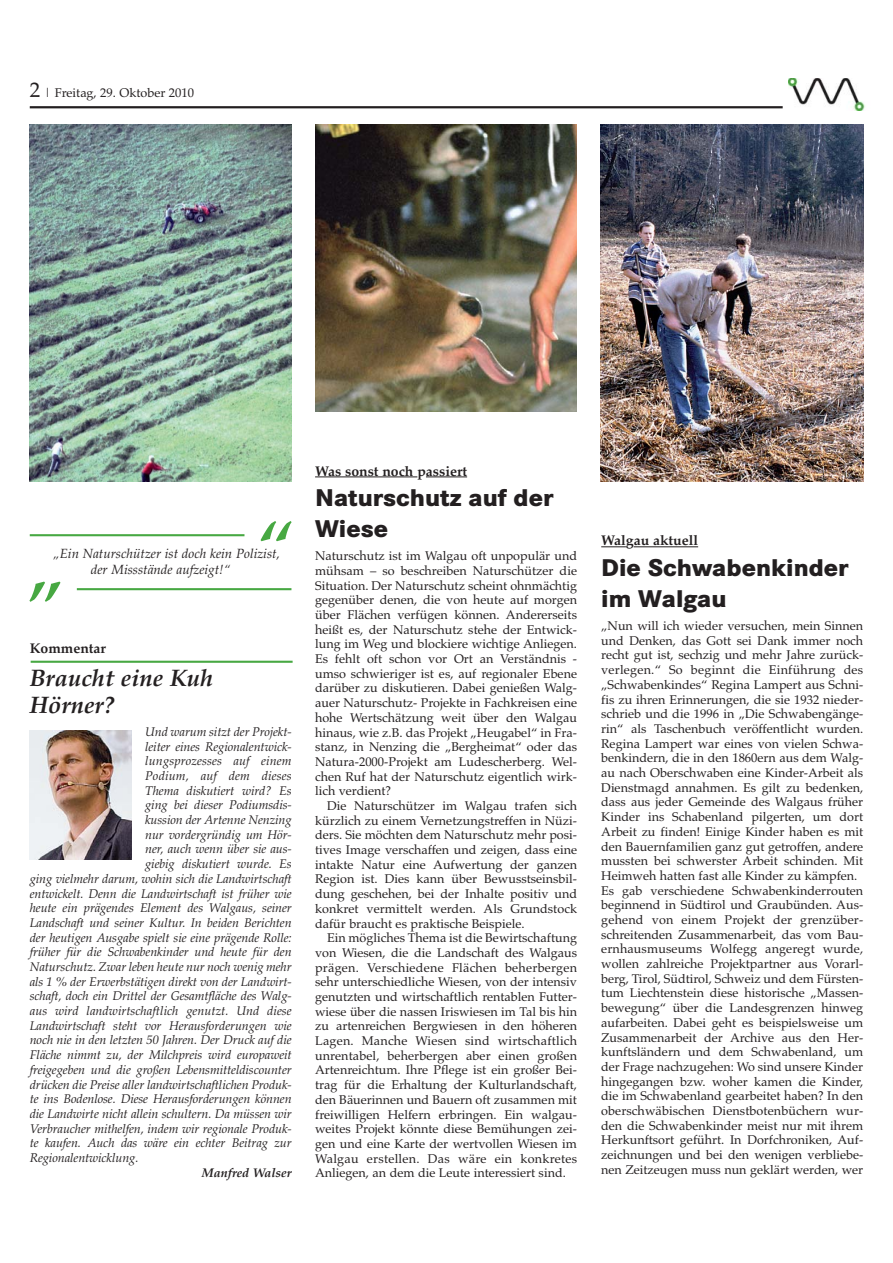
<style>
.page{position:relative;width:893px;height:1263px;background:#fff}
.page>*{position:absolute;margin:0;border:0;box-sizing:border-box;transform-origin:0 0}
.t1{font:italic 700 69.9px "Palatino";color:#47a842}
.t2{font:800 25.2px/30.8px "Corporate S";color:#231f20}
.t3{font:italic 700 23.85px/26.5px "Palatino";color:#231f20}
.t4{font:700 13.95px "Palatino";color:#231f20}
.t5{font:italic 13.35px/16px "Palatino";color:#231f20}
.t6{font:12.6px/14.7px "Palatino";color:#231f20;text-align:justify}
.t7{font:italic 12.6px "Palatino";letter-spacing:-.01em;color:#231f20}
.t8{font:italic 12.6px "Palatino";letter-spacing:.01em;color:#231f20}
.t9{font:italic 700 12.6px "Palatino";color:#231f20}
.s1{font-size:21px}
</style>
<div class="page">
<img style="left:30px;top:731px;width:101px;height:128px">
<svg style="left:601px;top:546px;width:25px;height:1px"></svg>
<hr style="left:633px;top:546px;width:65px;height:1px;background:#231f20">
<hr style="left:315px;top:477px;width:102px;height:1px;background:#231f20">
<hr style="left:426px;top:477px;width:41px;height:1px;background:#231f20">
<hr style="left:30px;top:106px;width:752px;height:2px;background:#231f20">
<img style="left:788px;top:78px;width:77px;height:32px">
<hr style="left:31px;top:661px;width:261px;height:2px;background:#47a842">
<img style="left:30px;top:125px;width:261px;height:357px">
<img style="left:601px;top:125px;width:262px;height:357px">
<img style="left:315px;top:125px;width:261px;height:287px">
<hr style="left:77px;top:588px;width:214px;height:2px;background:#47a842">
<hr style="left:30px;top:534px;width:214px;height:2px;background:#47a842">
<p class="t6" style="left:30px;top:87px;width:166px"><span class="s1">2</span> | Freitag, 29. Oktober 2010</p>
<h1 class="t1" style="left:256px;top:519px;width:36px">“</h1>
<p class="t5" style="left:91px;top:547px;width:191px;text-indent:-38px">„Ein Naturschützer ist doch kein Polizist, der Missstände aufzeigt!“</p>
<h1 class="t1" style="left:31px;top:541px;width:36px">„</h1>
<p class="t4" style="left:30px;top:642px;width:78px">Kommentar</p>
<h3 class="t3" style="left:30px;top:667px;width:185px">Braucht eine Kuh<br>Hörner?</h3>
<p class="t7" style="left:145px;top:727px;width:148px">Und warum sitzt der Projekt-</p>
<p class="t7" style="left:145px;top:741px;width:148px">leiter eines Regionalentwick-</p>
<p class="t8" style="left:145px;top:756px;width:148px">lungsprozesses auf einem</p>
<p class="t8" style="left:145px;top:771px;width:148px">Podium, auf dem dieses</p>
<p class="t7" style="left:145px;top:785px;width:148px">Thema diskutiert wird? Es</p>
<p class="t7" style="left:145px;top:800px;width:148px">ging bei dieser Podiumsdis-</p>
<p class="t7" style="left:145px;top:815px;width:148px">kussion der Artenne Nenzing</p>
<p class="t7" style="left:145px;top:829px;width:148px">nur vordergründig um Hör-</p>
<p class="t7" style="left:145px;top:844px;width:148px">ner, auch wenn über sie aus-</p>
<p class="t7" style="left:145px;top:859px;width:148px">giebig diskutiert wurde. Es</p>
<p class="t7" style="left:30px;top:874px;width:263px">ging vielmehr darum, wohin sich die Landwirtschaft</p>
<p class="t7" style="left:30px;top:888px;width:263px">entwickelt. Denn die Landwirtschaft ist früher wie</p>
<p class="t7" style="left:30px;top:903px;width:263px">heute ein prägendes Element des Walgaus, seiner</p>
<p class="t7" style="left:30px;top:918px;width:263px">Landschaft und seiner Kultur. In beiden Berichten</p>
<p class="t7" style="left:30px;top:932px;width:263px">der heutigen Ausgabe spielt sie eine prägende Rolle:</p>
<p class="t7" style="left:30px;top:947px;width:263px">früher für die Schwabenkinder und heute für den</p>
<p class="t7" style="left:30px;top:962px;width:263px">Naturschutz. Zwar leben heute nur noch wenig mehr</p>
<p class="t7" style="left:30px;top:976px;width:263px">als 1 % der Erwerbstätigen direkt von der Landwirt-</p>
<p class="t7" style="left:30px;top:991px;width:263px">schaft, doch ein Drittel der Gesamtfläche des Walg-</p>
<p class="t7" style="left:30px;top:1006px;width:263px">aus wird landwirtschaftlich genutzt. Und diese</p>
<p class="t7" style="left:30px;top:1021px;width:263px">Landwirtschaft steht vor Herausforderungen wie</p>
<p class="t7" style="left:30px;top:1035px;width:263px">noch nie in den letzten 50 Jahren. Der Druck auf die</p>
<p class="t7" style="left:30px;top:1050px;width:263px">Fläche nimmt zu, der Milchpreis wird europaweit</p>
<p class="t7" style="left:30px;top:1065px;width:263px">freigegeben und die großen Lebensmitteldiscounter</p>
<p class="t7" style="left:30px;top:1079px;width:263px">drücken die Preise aller landwirtschaftlichen Produk-</p>
<p class="t7" style="left:30px;top:1094px;width:263px">te ins Bodenlose. Diese Herausforderungen können</p>
<p class="t7" style="left:30px;top:1109px;width:263px">die Landwirte nicht allein schultern. Da müssen wir</p>
<p class="t7" style="left:30px;top:1123px;width:263px">Verbraucher mithelfen, indem wir regionale Produk-</p>
<p class="t7" style="left:30px;top:1138px;width:263px">te kaufen. Auch das wäre ein echter Beitrag zur</p>
<p class="t7" style="left:30px;top:1153px;width:110px">Regionalentwicklung.</p>
<p class="t9" style="left:202px;top:1168px;width:91px">Manfred Walser</p>
<p class="t4" style="left:315px;top:465px;width:153px">Was sonst noch passiert</p>
<h2 class="t2" style="left:315px;top:485px;width:240px">Naturschutz auf der<br>Wiese</h2>
<p class="t6" style="left:315px;top:550px;width:263px">Naturschutz ist im Walgau oft unpopulär und mühsam – so beschreiben Naturschützer die Situation. Der Naturschutz scheint ohnmächtig gegenüber denen, die von heute auf morgen über Flächen verfügen können. Andererseits heißt es, der Naturschutz stehe der Entwick&shy;lung im Weg und blockiere wichtige Anliegen.<br>Es fehlt oft schon vor Ort an Verständnis - umso schwieriger ist es, auf regionaler Ebene darüber zu diskutieren. Dabei genießen Walg&shy;auer Naturschutz- Projekte in Fachkreisen eine hohe Wertschätzung weit über den Walgau hinaus, wie z.B. das Projekt „Heugabel“ in Fra&shy;stanz, in Nenzing die „Bergheimat“ oder das Natura-2000-Projekt am Ludescherberg. Wel&shy;chen Ruf hat der Naturschutz eigentlich wirk&shy;lich verdient?</p>
<p class="t6" style="left:315px;top:800px;width:263px;text-indent:12px">Die Naturschützer im Walgau trafen sich kürzlich zu einem Vernetzungstreffen in Nüzi&shy;ders. Sie möchten dem Naturschutz mehr posi&shy;tives Image verschaffen und zeigen, dass eine intakte Natur eine Aufwertung der ganzen Region ist. Dies kann über Bewusstseinsbil&shy;dung geschehen, bei der Inhalte positiv und konkret vermittelt werden. Als Grundstock dafür braucht es praktische Beispiele.</p>
<p class="t6" style="left:315px;top:932px;width:263px;text-indent:12px">Ein mögliches Thema ist die Bewirtschaftung von Wiesen, die die Landschaft des Walgaus prägen. Verschiedene Flächen beherbergen sehr unterschiedliche Wiesen, von der intensiv genutzten und wirtschaftlich rentablen Futter&shy;wiese über die nassen Iriswiesen im Tal bis hin zu artenreichen Bergwiesen in den höheren Lagen. Manche Wiesen sind wirtschaftlich unrentabel, beherbergen aber einen großen Artenreichtum. Ihre Pflege ist ein großer Bei&shy;trag für die Erhaltung der Kulturlandschaft, den Bäuerinnen und Bauern oft zusammen mit freiwilligen Helfern erbringen. Ein walgau&shy;weites Projekt könnte diese Bemühungen zei&shy;gen und eine Karte der wertvollen Wiesen im Walgau erstellen. Das wäre ein konkretes Anliegen, an dem die Leute interessiert sind.</p>
<p class="t4" style="left:601px;top:535px;width:98px">Walgau aktuell</p>
<h2 class="t2" style="left:601px;top:555px;width:249px">Die Schwabenkinder im Walgau</h2>
<p class="t6" style="left:601px;top:620px;width:263px;text-align:left">„Nun will ich wieder versuchen, mein Sinnen und Denken, das Gott sei Dank immer noch recht gut ist, sechzig und mehr Jahre zurück&shy;verlegen.“ So beginnt die Einführung des „Schwabenkindes“ Regina Lampert aus Schni&shy;fis zu ihren Erinnerungen, die sie 1932 nieder&shy;schrieb und die 1996 in „Die Schwabengänge&shy;rin“ als Taschenbuch veröffentlicht wurden.<br>Regina Lampert war eines von vielen Schwa&shy;benkindern, die in den 1860ern aus dem Walg&shy;au nach Oberschwaben eine Kinder-Arbeit als Dienstmagd annahmen. Es gilt zu bedenken, dass aus jeder Gemeinde des Walgaus früher Kinder ins Schabenland pilgerten, um dort Arbeit zu finden! Einige Kinder haben es mit den Bauernfamilien ganz gut getroffen, andere mussten bei schwerster Arbeit schinden. Mit Heimweh hatten fast alle Kinder zu kämpfen.<br>Es gab verschiedene Schwabenkinderrouten beginnend in Südtirol und Graubünden. Aus&shy;gehend von einem Projekt der grenzüber&shy;schreitenden Zusammenarbeit, das vom Bau&shy;ernhausmuseums Wolfegg angeregt wurde, wollen zahlreiche Projektpartner aus Vorarl&shy;berg, Tirol, Südtirol, Schweiz und dem Fürsten&shy;tum Liechtenstein diese historische „Massen&shy;bewegung“ über die Landesgrenzen hinweg aufarbeiten. Dabei geht es beispielsweise um Zusammenarbeit der Archive aus den Her&shy;kunftsländern und dem Schwabenland, um der Frage nachzugehen: Wo sind unsere Kinder hingegangen bzw. woher kamen die Kinder, die im Schwabenland gearbeitet haben? In den oberschwäbischen Dienstbotenbüchern wur&shy;den die Schwabenkinder meist nur mit ihrem Herkunftsort geführt. In Dorfchroniken, Auf&shy;zeichnungen und bei den wenigen verbliebe&shy;nen Zeitzeugen muss nun geklärt werden, wer</p>
</div>
